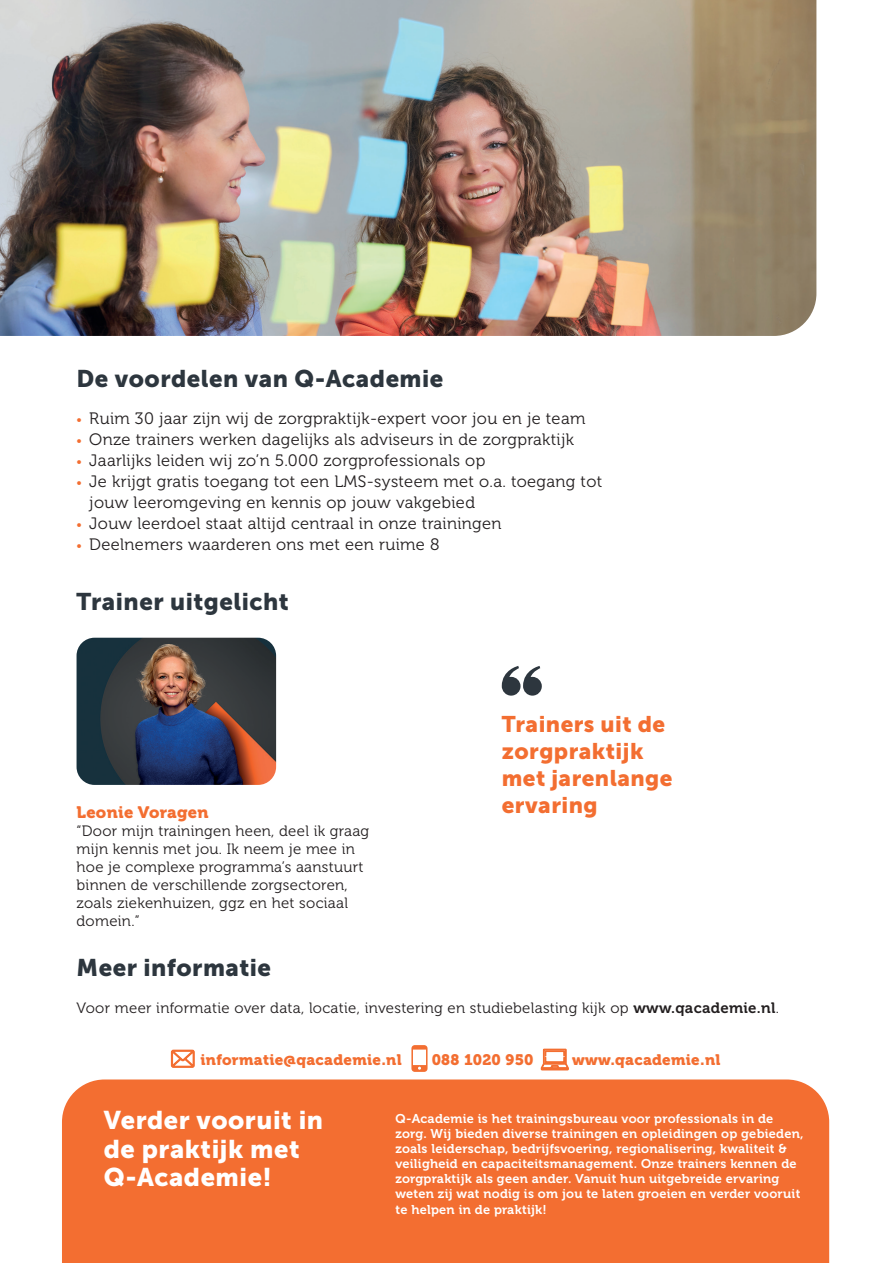
<style>
.page{position:relative;width:893px;height:1263px;background:#fff}
.page>*{position:absolute;margin:0;border:0;box-sizing:border-box;transform-origin:0 0}
.t1{font:25.5px/28.5px "Museo Sans 900";letter-spacing:.02em;color:#fff}
.t2{font:24px "Museo Sans 900";letter-spacing:.02em;color:#2d363e}
.t3{font:22.5px/27px "Museo Sans 900";letter-spacing:.02em;color:#f36e31}
.t4{font:16.5px/21px "Museo 300";letter-spacing:.02em;color:#231f20}
.t5{font:16.5px "Museo 900";letter-spacing:.02em;color:#f36e31}
.t6{font:15.15px "Museo 900";letter-spacing:.02em;color:#f36e31}
.t7{font:15px/18px "Museo 300";letter-spacing:.02em;color:#231f20}
.t8{font:12.75px/15px "Museo 700";letter-spacing:.02em;color:#fff}
.s1{font-family:"Museo Sans 300";font-size:13.5px;color:#f36e31}
.s2{font-family:"Museo 700"}
</style>
<div class="page">
<div style="left:62px;top:1079px;width:767px;height:184px;background:#f36e31"></div>
<img style="left:0;top:0;width:816px;height:336px">
<svg style="left:170px;top:1049px;width:25px;height:19px"></svg>
<svg style="left:411px;top:1045px;width:17px;height:27px"></svg>
<svg style="left:540px;top:1048px;width:29px;height:23px"></svg>
<img style="left:77px;top:638px;width:199px;height:147px">
<svg style="left:502px;top:666px;width:40px;height:30px"></svg>
<h2 class="t2" style="left:77px;top:365px;width:368px">De voordelen van Q-Academie</h2>
<p class="t4" style="left:77px;top:408px;width:510px"><span class="s1">•</span> Ruim 30 jaar zijn wij de zorgpraktijk-expert voor jou en je team</p>
<p class="t4" style="left:77px;top:429px;width:499px"><span class="s1">•</span> Onze trainers werken dagelijks als adviseurs in de zorgpraktijk</p>
<p class="t4" style="left:77px;top:450px;width:410px"><span class="s1">•</span> Jaarlijks leiden wij zo’n 5.000 zorgprofessionals op</p>
<p class="t4" style="left:89px;top:471px;width:514px;text-indent:-13px"><span class="s1">•</span> Je krijgt gratis toegang tot een LMS-systeem met o.a. toegang tot jouw leeromgeving en kennis op jouw vakgebied</p>
<p class="t4" style="left:77px;top:513px;width:426px"><span class="s1">•</span> Jouw leerdoel staat altijd centraal in onze trainingen</p>
<p class="t4" style="left:77px;top:534px;width:364px"><span class="s1">•</span> Deelnemers waarderen ons met een ruime 8</p>
<h2 class="t2" style="left:77px;top:588px;width:214px">Trainer uitgelicht</h2>
<p class="t5" style="left:77px;top:803px;width:134px">Leonie Voragen</p>
<p class="t7" style="left:77px;top:822px;width:294px">“Door mijn trainingen heen, deel ik graag mijn kennis met jou. Ik neem je mee in hoe je complexe programma’s aanstuurt binnen de verschillende zorgsectoren, zoals ziekenhuizen, ggz en het sociaal domein.”</p>
<h3 class="t3" style="left:502px;top:711px;width:172px">Trainers uit de zorgpraktijk met jarenlange ervaring</h3>
<h2 class="t2" style="left:77px;top:953px;width:196px">Meer informatie</h2>
<p class="t7" style="left:77px;top:999px;width:704px">Voor meer informatie over data, locatie, investering en studiebelasting kijk op <span class="s2">www.qacademie.nl</span>.</p>
<p class="t6" style="left:200px;top:1051px;width:203px">informatie@qacademie.nl</p>
<p class="t6" style="left:432px;top:1051px;width:103px">088 1020 950</p>
<p class="t6" style="left:572px;top:1051px;width:150px">www.qacademie.nl</p>
<h1 class="t1" style="left:104px;top:1106px;width:221px">Verder vooruit in de praktijk met<br>Q-Academie!</h1>
<p class="t8" style="left:395px;top:1111px;width:410px">Q-Academie is het trainingsbureau voor professionals in de zorg. Wij bieden diverse trainingen en opleidingen op gebieden, zoals leiderschap, bedrijfsvoering, regionalisering, kwaliteit &amp; veiligheid en capaciteitsmanagement. Onze trainers kennen de zorgpraktijk als geen ander. Vanuit hun uitgebreide ervaring weten zij wat nodig is om jou te laten groeien en verder vooruit</p>
<p class="t8" style="left:395px;top:1202px;width:153px">te helpen in de praktijk!</p>
</div>
